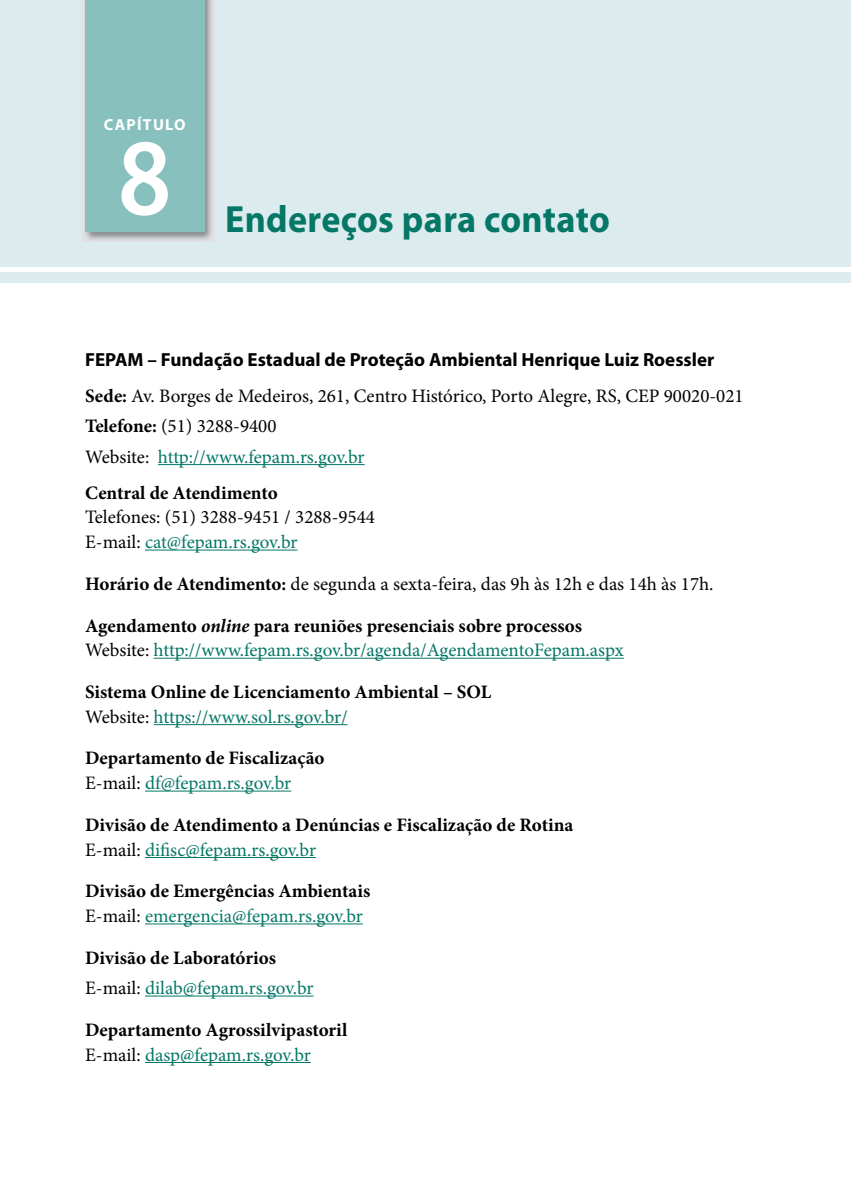
<style>
.page{position:relative;width:851px;height:1191px;background:#fff}
.page>*{position:absolute;margin:0;border:0;box-sizing:border-box;transform-origin:0 0}
.t1{font:600 110px "Myriad Pro";color:#fff;scale:.9 1}
.t2{font:700 38px "Myriad Pro";letter-spacing:.01em;color:#047766;scale:.95 1}
.t3{font:700 19px/41.8px "Minion Pro";color:#000}
.t4{font:19px/41.8px "Minion Pro";letter-spacing:-.005em;color:#047766}
.t5{font:19px/30.4px "Minion Pro";color:#000}
.t6{font:700 19px "Myriad Pro";color:#000}
.t7{font:700 16px "Myriad Pro";letter-spacing:.08em;color:#fff}
.s1{font-weight:700}
.s2{color:#047766}
.s3{font-weight:400}
.s4{font-style:italic}
.s5{color:#000}
.s6{font-weight:700;color:#000}
.s7{font-weight:400;color:#047766}
</style>
<div class="page">
<div style="left:0;top:0;width:850px;height:266px;background:#dbebee"></div>
<div style="left:0;top:272px;width:850px;height:10px;background:#dbebee"></div>
<hr style="left:158px;top:464px;width:206px;height:1px;background:#047766">
<hr style="left:145px;top:549px;width:152px;height:1px;background:#047766">
<hr style="left:154px;top:658px;width:469px;height:1px;background:#047766">
<hr style="left:154px;top:724px;width:193px;height:1px;background:#047766">
<hr style="left:145px;top:790px;width:146px;height:1px;background:#047766">
<hr style="left:145px;top:857px;width:171px;height:1px;background:#047766">
<hr style="left:145px;top:923px;width:218px;height:1px;background:#047766">
<hr style="left:145px;top:995px;width:168px;height:1px;background:#047766">
<hr style="left:145px;top:1062px;width:166px;height:1px;background:#047766">
<img style="left:84px;top:0;width:130px;height:242px">
<div style="left:85px;top:0;width:119px;height:231px;background:#87c0bd"></div>
<p class="t7" style="left:104px;top:115px;width:83px">CAPÍTULO</p>
<h1 class="t1" style="left:118px;top:107px;width:60px">8</h1>
<h2 class="t2" style="left:225px;top:194px;width:406px">Endereços para contato</h2>
<p class="t6" style="left:85px;top:347px;width:630px">FEPAM – Fundação Estadual de Proteção Ambiental Henrique Luiz Roessler</p>
<p class="t5" style="left:85px;top:381px;width:660px"><span class="s1">Sede:</span> Av. Borges de Medeiros, 261, Centro Histórico, Porto Alegre, RS, CEP 90020-021<br><span class="s1">Telefone:</span> (51) 3288-9400<br>Website: <span class="s2">http://www.fepam.rs.gov.br</span></p>
<p class="t3" style="left:85px;top:471px;width:194px">Central de Atendimento</p>
<p class="t5" style="left:85px;top:505px;width:291px;line-height:24.8px">Telefones: (51) 3288-9451 / 3288-9544<br>E-mail: <span class="s2">cat@fepam.rs.gov.br</span></p>
<p class="t3" style="left:85px;top:562px;width:630px">Horário de Atendimento: <span class="s3">de segunda a sexta-feira, das 9h às 12h e das 14h às 17h.<br></span>Agendamento <span class="s4">online</span> para reuniões presenciais sobre processos</p>
<p class="t4" style="left:85px;top:629px;width:540px"><span class="s5">Website:</span> http://www.fepam.rs.gov.br/agenda/AgendamentoFepam.aspx<br><span class="s6">Sistema Online de Licenciamento Ambiental – SOL</span></p>
<p class="t4" style="left:85px;top:696px;width:264px"><span class="s5">Website:</span> https://www.sol.rs.gov.br/<br><span class="s6">Departamento de Fiscalização</span></p>
<p class="t3" style="left:85px;top:762px;width:489px"><span class="s3">E-mail:</span> <span class="s7">df@fepam.rs.gov.br<br></span>Divisão de Atendimento a Denúncias e Fiscalização de Rotina</p>
<p class="t3" style="left:85px;top:828px;width:286px"><span class="s3">E-mail:</span> <span class="s7">difisc@fepam.rs.gov.br<br></span>Divisão de Emergências Ambientais</p>
<p class="t4" style="left:85px;top:895px;width:279px"><span class="s5">E-mail:</span> emergencia@fepam.rs.gov.br<br><span class="s6">Divisão de Laboratórios</span></p>
<p class="t3" style="left:85px;top:967px;width:264px"><span class="s3">E-mail:</span> <span class="s7">dilab@fepam.rs.gov.br<br></span>Departamento Agrossilvipastoril</p>
<p class="t4" style="left:85px;top:1033px;width:227px"><span class="s5">E-mail:</span> dasp@fepam.rs.gov.br</p>
</div>
